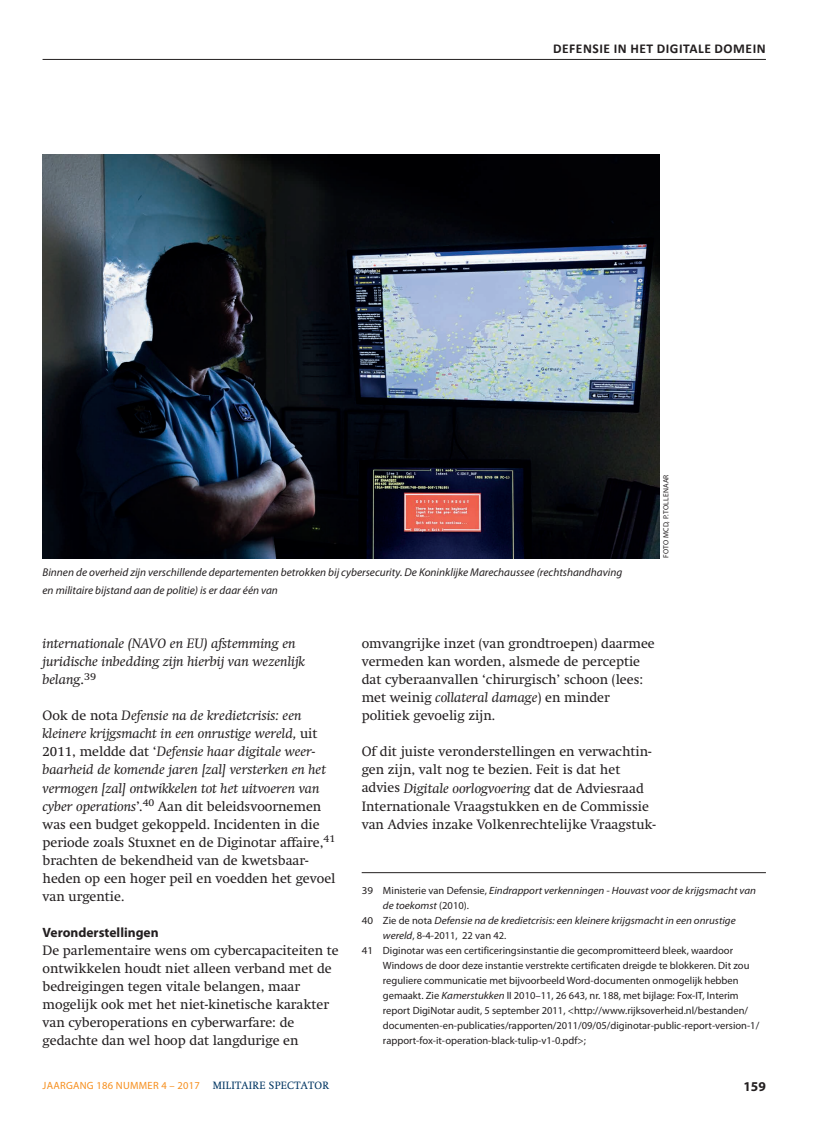
<style>
.page{position:relative;width:817px;height:1136px;background:#fff}
.page>*{position:absolute;margin:0;border:0;box-sizing:border-box;transform-origin:0 0}
.t1{font:13.5px/18px "Swift";color:#231f20}
.t2{font:italic 13.5px/18px "Swift";color:#231f20;scale:1.06 1}
.t3{font:700 13.5px "Calibri";letter-spacing:.04em;color:#231f20}
.t4{font:700 13.5px "Myriad Pro";color:#231f20}
.t5{font:italic 11.25px/18px "Myriad Pro";color:#231f20}
.t6{font:10.5px "Myriad Pro";color:#231f20}
.t7{font:italic 10.5px "Myriad Pro";color:#231f20;scale:1.05 1}
.t8{font:10.5px "Myriad Pro";color:#231f20;scale:1.05 1}
.t9{font:10.5px "Myriad Pro";letter-spacing:.025em;color:#f68f1e}
.t10{font:7.5px "Myriad Pro";letter-spacing:.02em;color:#231f20}
.s1{font-style:normal}
.s2{font-style:italic}
.s3{font-family:"Swift";color:#003562}
</style>
<div class="page">
<hr style="left:43px;top:59px;width:722px;height:1px;background:#231f20">
<img style="left:43px;top:154px;width:616px;height:404px">
<hr style="left:361px;top:872px;width:404px;height:1px;background:#231f20">
<p class="t3" style="left:553px;top:40px;width:214px">DEFENSIE IN HET DIGITALE DOMEIN</p>
<p class="t5" style="left:43px;top:563px;width:581px">Binnen de overheid zijn verschillende departementen betrokken bij cybersecurity. De Koninklijke Marechaussee (rechtshandhaving en militaire bijstand aan de politie) is er daar één van</p>
<p class="t10" style="left:661px;top:557px;width:84px;rotate:-90deg">FOTO MCD, P. TOLLENAAR</p>
<p class="t2" style="left:43px;top:634px;width:249px">internationale (NAVO en EU) afstemming en juridische inbedding zijn hierbij van wezenlijk belang<span class="s1">.</span><sup>39</sup></p>
<p class="t1" style="left:43px;top:706px;width:294px">Ook de nota <span class="s2">Defensie na de kredietcrisis: een kleinere krijgsmacht in een onrustige wereld,</span> uit 2011, meldde dat ‘<span class="s2">Defensie haar digitale weer&shy;baarheid de komende jaren [zal] versterken en het vermogen [zal] ontwikkelen tot het uitvoeren van cyber operations</span>’.<sup>40</sup> Aan dit beleidsvoornemen was een budget gekoppeld. Incidenten in die periode zoals Stuxnet en de Diginotar affaire,<sup>41 </sup>brachten de bekendheid van de kwetsbaar&shy;heden op een hoger peil en voedden het gevoel van urgentie.</p>
<p class="t4" style="left:43px;top:924px;width:118px">Veronderstellingen</p>
<p class="t1" style="left:43px;top:940px;width:298px">De parlementaire wens om cybercapaciteiten te ontwikkelen houdt niet alleen verband met de bedreigingen tegen vitale belangen, maar mogelijk ook met het niet-kinetische karakter van cyberoperations en cyberwarfare: de gedachte dan wel hoop dat langdurige en</p>
<p class="t1" style="left:361px;top:634px;width:294px">omvangrijke inzet (van grondtroepen) daarmee vermeden kan worden, alsmede de perceptie dat cyberaanvallen ‘chirurgisch’ schoon (lees: met weinig <span class="s2">collateral damage</span>) en minder politiek gevoelig zijn.</p>
<p class="t1" style="left:361px;top:742px;width:295px">Of dit juiste veronderstellingen en verwachtin&shy;gen zijn, valt nog te bezien. Feit is dat het advies <span class="s2">Digitale oorlogvoering</span> dat de Adviesraad Internationale Vraagstukken en de Commissie van Advies inzake Volkenrechtelijke Vraagstuk-</p>
<p class="t7" style="left:361px;top:884px;width:377px"><span class="s1">39 Ministerie van Defensie,</span> Eindrapport verkenningen - Houvast voor de krijgsmacht van</p>
<p class="t7" style="left:383px;top:899px;width:83px">de toekomst <span class="s1">(2010).</span></p>
<p class="t7" style="left:361px;top:914px;width:357px"><span class="s1">40 Zie de nota</span> Defensie na de kredietcrisis: een kleinere krijgsmacht in een onrustige</p>
<p class="t6" style="left:383px;top:929px;width:125px"><span class="s2">wereld</span>, 8-4-2011, 22 van 42.</p>
<p class="t8" style="left:361px;top:944px;width:355px">41 Diginotar was een certificeringsinstantie die gecompromitteerd bleek, waardoor</p>
<p class="t6" style="left:383px;top:959px;width:368px">Windows de door deze instantie verstrekte certificaten dreigde te blokkeren. Dit zou</p>
<p class="t6" style="left:383px;top:974px;width:357px">reguliere communicatie met bijvoorbeeld Word-documenten onmogelijk hebben</p>
<p class="t6" style="left:383px;top:989px;width:357px">gemaakt. Zie <span class="s2">Kamerstukken</span> II 2010–11, 26 643, nr. 188, met bijlage: Fox-IT, Interim</p>
<p class="t6" style="left:383px;top:1004px;width:366px">report DigiNotar audit, 5 september 2011, &lt;http://www.rijksoverheid.nl/bestanden/</p>
<p class="t6" style="left:383px;top:1019px;width:378px">documenten-en-publicaties/rapporten/2011/09/05/diginotar-public-report-version-1/</p>
<p class="t6" style="left:383px;top:1034px;width:204px">rapport-fox-it-operation-black-tulip-v1-0.pdf&gt;;</p>
<p class="t9" style="left:43px;top:1079px;width:288px">JAARGANG 186 NUMMER 4 – 2017 <span class="s3">MILITAIRE SPECTATOR</span></p>
<p class="t4" style="left:743px;top:1078px;width:24px">159</p>
</div>
